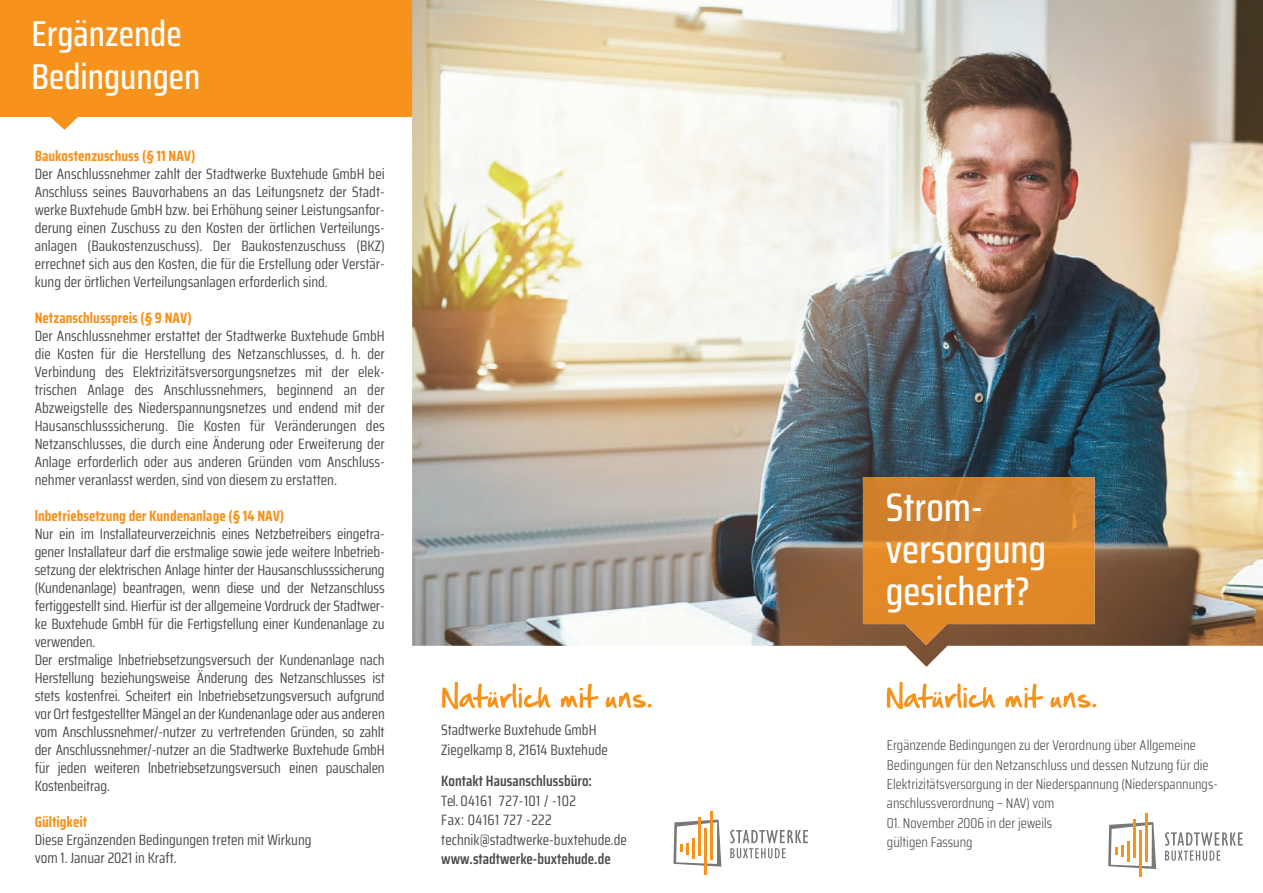
<style>
.page{position:relative;width:1263px;height:893px;background:#fff}
.page>*{position:absolute;margin:0;border:0;box-sizing:border-box;transform-origin:0 0}
.t1{font:500 39.9px/42px "Saira Condensed";color:#fff}
.t2{font:500 36px/43.2px "Saira Condensed";color:#fff}
.t3{font:15px/18px "Saira Condensed";letter-spacing:-.01em;color:#4b4c4d}
.t4{font:700 15px "Saira Condensed";color:#f7931d}
.t5{font:600 15px "Saira Condensed";color:#4b4c4d}
.t6{font:300 14.25px/19.4px "Saira Condensed";color:#4b4c4d}
</style>
<div class="page">
<svg style="left:50px;top:117px;width:28px;height:13px"></svg>
<div style="left:0;top:0;width:412px;height:117px;background:#f7931d"></div>
<img style="left:412px;top:0;width:851px;height:667px">
<hr style="left:1139px;top:831px;width:2px;height:46px;background:#f7931d">
<hr style="left:1145px;top:813px;width:2px;height:49px;background:#f7931d">
<hr style="left:1133px;top:819px;width:2px;height:39px;background:#f7931d">
<svg style="left:1108px;top:822px;width:48px;height:47px"></svg>
<svg style="left:1165px;top:832px;width:78px;height:29px"></svg>
<hr style="left:704px;top:828px;width:3px;height:47px;background:#f7931d">
<hr style="left:710px;top:811px;width:3px;height:48px;background:#f7931d">
<hr style="left:698px;top:817px;width:3px;height:39px;background:#f7931d">
<svg style="left:673px;top:819px;width:48px;height:48px"></svg>
<svg style="left:730px;top:830px;width:78px;height:28px"></svg>
<svg style="left:887px;top:682px;width:108px;height:27px"></svg>
<svg style="left:1005px;top:684px;width:38px;height:24px"></svg>
<svg style="left:1050px;top:692px;width:46px;height:16px"></svg>
<svg style="left:442px;top:682px;width:109px;height:27px"></svg>
<svg style="left:561px;top:684px;width:37px;height:24px"></svg>
<svg style="left:606px;top:692px;width:45px;height:16px"></svg>
<img style="left:863px;top:477px;width:231px;height:168px">
<h2 class="t2" style="left:31px;top:11px;width:170px">Ergänzende<br>Bedingungen</h2>
<p class="t4" style="left:35px;top:145px;width:162px">Baukostenzuschuss (§ 11 NAV)</p>
<p class="t3" style="left:35px;top:165px;width:352px;text-align:justify">Der Anschlussnehmer zahlt der Stadtwerke Buxtehude GmbH bei Anschluss seines Bauvorhabens an das Leitungsnetz der Stadt&shy;werke Buxtehude GmbH bzw. bei Erhöhung seiner Leistungsanfor&shy;derung einen Zuschuss zu den Kosten der örtlichen Verteilungs&shy;anlagen (Baukostenzuschuss). Der Baukostenzuschuss (BKZ) errechnet sich aus den Kosten, die für die Erstellung oder Verstär&shy;kung der örtlichen Verteilungsanlagen erforderlich sind.</p>
<p class="t4" style="left:35px;top:307px;width:159px">Netzanschlusspreis (§ 9 NAV)</p>
<p class="t3" style="left:35px;top:327px;width:352px;text-align:justify">Der Anschlussnehmer erstattet der Stadtwerke Buxtehude GmbH die Kosten für die Herstellung des Netzanschlusses, d. h. der Verbindung des Elektrizitätsversorgungsnetzes mit der elek&shy;trischen Anlage des Anschlussnehmers, beginnend an der Abzweigstelle des Niederspannungsnetzes und endend mit der Hausanschlusssicherung. Die Kosten für Veränderungen des Netzanschlusses, die durch eine Änderung oder Erweiterung der Anlage erforderlich oder aus anderen Gründen vom Anschluss&shy;nehmer veranlasst werden, sind von diesem zu erstatten.</p>
<p class="t4" style="left:35px;top:505px;width:251px">lnbetriebsetzung der Kundenanlage (§ 14 NAV)</p>
<p class="t3" style="left:35px;top:525px;width:352px">Nur ein im Installateurverzeichnis eines Netzbetreibers eingetra&shy;gener Installateur darf die erstmalige sowie jede weitere lnbetrieb&shy;setzung der elektrischen Anlage hinter der Hausanschlusssicherung (Kundenanlage) beantragen, wenn diese und der Netzanschluss fertiggestellt sind. Hierfür ist der allgemeine Vordruck der Stadtwer&shy;ke Buxtehude GmbH für die Fertigstellung einer Kundenanlage zu verwenden.<br>Der erstmalige lnbetriebsetzungsversuch der Kundenanlage nach Herstellung beziehungsweise Änderung des Netzanschlusses ist stets kostenfrei. Scheitert ein lnbetriebsetzungsversuch aufgrund vor Ort festgestellter Mängel an der Kundenanlage oder aus anderen vom Anschlussnehmer/-nutzer zu vertretenden Gründen, so zahlt der Anschlussnehmer/-nutzer an die Stadtwerke Buxtehude GmbH für jeden weiteren lnbetriebsetzungsversuch einen pauschalen Kostenbeitrag.</p>
<p class="t4" style="left:35px;top:811px;width:54px">Gültigkeit</p>
<p class="t3" style="left:35px;top:831px;width:278px">Diese Ergänzenden Bedingungen treten mit Wirkung vom 1. Januar 2021 in Kraft.</p>
<p class="t3" style="left:441px;top:720px;width:168px;line-height:19.5px">Stadtwerke Buxtehude GmbH<br>Ziegelkamp 8, 21614 Buxtehude</p>
<p class="t5" style="left:441px;top:770px;width:152px">Kontakt Hausanschlussbüro:</p>
<p class="t3" style="left:441px;top:791px;width:187px;line-height:19.5px">Tel. 04161 727-101 / -102<br>Fax: 04161 727 -222 technik@stadtwerke-buxtehude.de</p>
<p class="t5" style="left:441px;top:848px;width:171px">www.stadtwerke-buxtehude.de</p>
<h1 class="t1" style="left:886px;top:485px;width:162px">Strom&shy;versorgung gesichert?</h1>
<p class="t6" style="left:887px;top:735px;width:332px">Ergänzende Bedingungen zu der Verordnung über Allgemeine Bedingungen für den Netzanschluss und dessen Nutzung für die Elektrizitätsversorgung in der Niederspannung (Niederspannungs&shy;anschlussverordnung – NAV) vom</p>
<p class="t6" style="left:887px;top:813px;width:167px">01. November 2006 in der jeweils gültigen Fassung</p>
</div>
